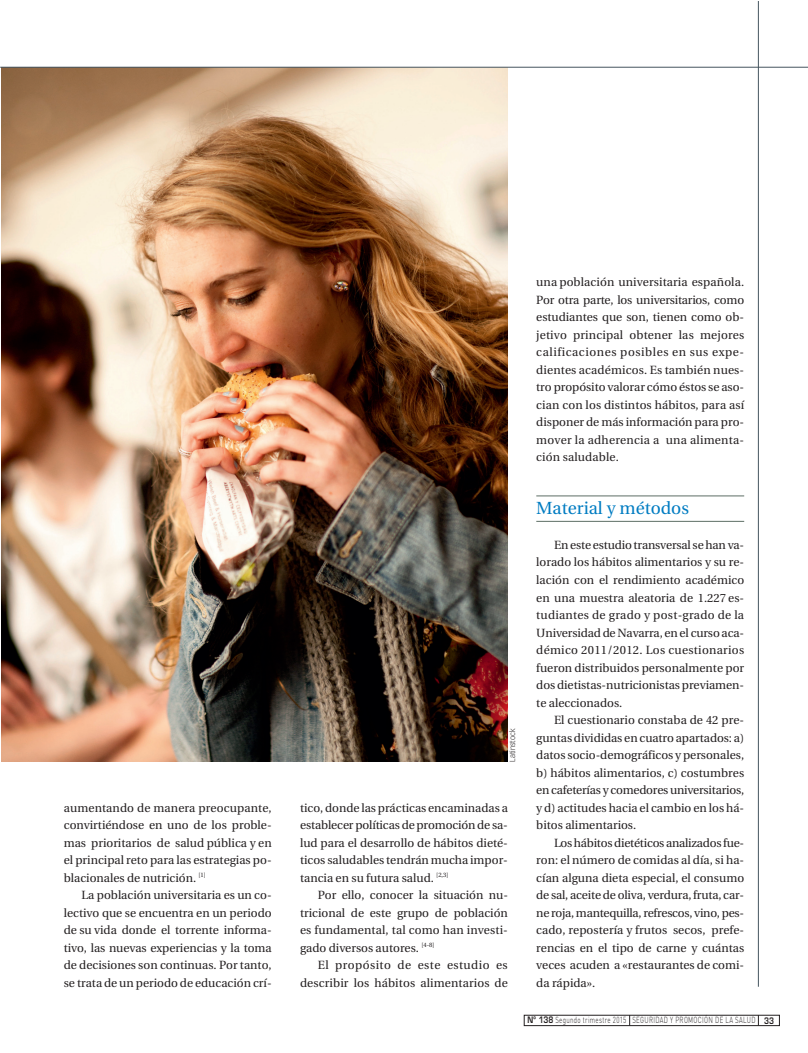
<style>
.page{position:relative;width:808px;height:1053px;background:#fff}
.page>*{position:absolute;margin:0;border:0;box-sizing:border-box;transform-origin:0 0}
.t1{font:17.5px "Utopia";color:#007cc2}
.t2{font:11.88px/17.5px "Utopia";color:#231f20;text-align:justify}
.t3{font:300 8.75px "DIN";letter-spacing:.05em;color:#231f20;scale:.7 1}
.t4{font:300 7.5px "Vectora LT";color:#231f20}
.s1{font-family:"Eurostile";font-weight:600}
</style>
<div class="page">
<hr style="left:536px;top:495px;width:208px;height:1px;background:#5d6e65">
<hr style="left:536px;top:521px;width:208px;height:1px;background:#5d6e65">
<div style="left:524px;top:1014px;width:255px;height:11px;border:1px solid #231f20"></div>
<hr style="left:758px;top:1px;width:1px;height:985px;background:#45555f">
<img style="left:1px;top:68px;width:507px;height:693px">
<hr style="left:0;top:67px;width:808px;height:1px;background:#45555f">
<p class="t2" style="left:64px;top:799px;width:209px">aumentando de manera preocupante, convirtiéndose en uno de los proble&shy;mas prioritarios de salud pública y en el principal reto para las estrategias po&shy;blacionales de nutrición. <sup>[1]</sup></p>
<p class="t2" style="left:64px;top:887px;width:209px;text-indent:18px">La población universitaria es un co&shy;lectivo que se encuentra en un periodo de su vida donde el torrente informa&shy;tivo, las nuevas experiencias y la toma de decisiones son continuas. Por tanto, se trata de un periodo de educación crí-</p>
<p class="t4" style="left:509px;top:761px;width:34px;rotate:-90deg">Latinstock</p>
<p class="t2" style="left:300px;top:799px;width:209px">tico, donde las prácticas encaminadas a establecer políticas de promoción de sa&shy;lud para el desarrollo de hábitos dieté&shy;ticos saludables tendrán mucha impor&shy;tancia en su futura salud. <sup>[2,3]</sup></p>
<p class="t2" style="left:300px;top:887px;width:209px;text-indent:18px">Por ello, conocer la situación nu&shy;tricional de este grupo de población es fundamental, tal como han investi&shy;gado diversos autores. <sup>[4-8]</sup></p>
<p class="t2" style="left:300px;top:957px;width:209px;text-align:right">El propósito de este estudio es describir los hábitos alimentarios de</p>
<p class="t2" style="left:536px;top:274px;width:209px">una población universitaria española.<br>Por otra parte, los universitarios, como estudiantes que son, tienen como ob&shy;jetivo principal obtener las mejores calificaciones posibles en sus expe&shy;dientes académicos. Es también nues&shy;tro propósito valorar cómo éstos se aso&shy;cian con los distintos hábitos, para así disponer de más información para pro&shy;mover la adherencia a una alimenta&shy;ción saludable.</p>
<h1 class="t1" style="left:536px;top:501px;width:154px">Material y métodos</h1>
<p class="t2" style="left:536px;top:537px;width:209px;text-indent:18px">En este estudio transversal se han va&shy;lorado los hábitos alimentarios y su re&shy;lación con el rendimiento académico en una muestra aleatoria de 1.227 es&shy;tudiantes de grado y post-grado de la Universidad de Navarra, en el curso aca&shy;démico 2011/2012. Los cuestionarios fueron distribuidos personalmente por dos dietistas-nutricionistas previamen&shy;te aleccionados.</p>
<p class="t2" style="left:536px;top:712px;width:209px;text-indent:18px">El cuestionario constaba de 42 pre&shy;guntas divididas en cuatro apartados: a) datos socio-demográficos y personales, b) hábitos alimentarios, c) costumbres en cafeterías y comedores universitarios, y d) actitudes hacia el cambio en los há&shy;bitos alimentarios.</p>
<p class="t2" style="left:536px;top:834px;width:209px;text-indent:18px">Los hábitos dietéticos analizados fue&shy;ron: el número de comidas al día, si ha&shy;cían alguna dieta especial, el consumo de sal, aceite de oliva, verdura, fruta, car&shy;ne roja, mantequilla, refrescos, vino, pes&shy;cado, repostería y frutos secos, prefe&shy;rencias en el tipo de carne y cuántas veces acuden a «restaurantes de comi&shy;da rápida».</p>
<p class="t3" style="left:527px;top:1017px;width:354px"><span class="s1">Nº 138</span> Segundo trimestre 2015 SEGURIDAD Y PROMOCIÓN DE LA SALUD <span class="s1">33</span></p>
</div>
